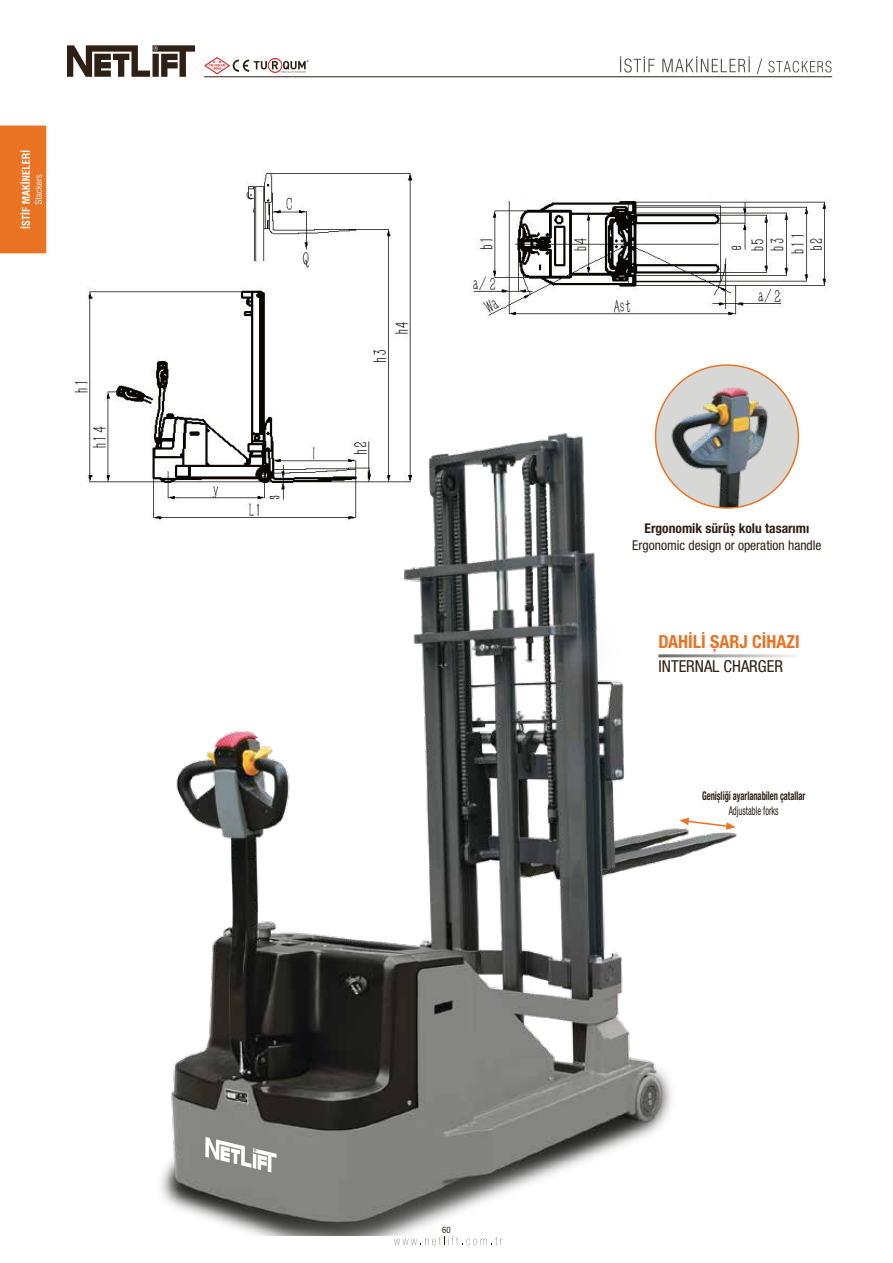
<style>
.page{position:relative;width:893px;height:1263px;background:#fff}
.page>*{position:absolute;margin:0;border:0;box-sizing:border-box;transform-origin:0 0}
.t1{font:700 condensed 18px "Helvetica Neue LT Pro";color:#ea7224}
.t2{font:condensed 16.5px "Helvetica Neue LT Pro";color:#2e2014}
.t3{font:condensed 13.5px "Helvetica Neue LT Pro";color:#2e2014}
.t4{font:700 condensed 13.5px "Helvetica Neue LT Pro";color:#2e2014}
.t5{font:700 condensed 12px "Helvetica Neue LT Pro";color:#2e2014;scale:.7 1}
.t6{font:condensed 12px "Helvetica Neue LT Pro";color:#2e2014;scale:.7 1}
.t7{font:condensed 8.85px "Helvetica Neue LT Pro";color:#2e2014}
</style>
<div class="page">
<img style="left:74px;top:171px;width:341px;height:312px">
<img style="left:470px;top:198px;width:359px;height:120px">
<img style="left:140px;top:428px;width:605px;height:808px">
<svg style="left:205px;top:1137px;width:72px;height:35px"></svg>
<div style="left:655px;top:365px;width:143px;height:143px;background:#d7d7d6;border-radius:50%"></div>
<img style="left:667px;top:372px;width:111px;height:136px">
<svg style="left:679px;top:818px;width:57px;height:12px"></svg>
<hr style="left:658px;top:654px;width:145px;height:3px;background:#fff">
<svg style="left:394px;top:1236px;width:108px;height:9px"></svg>
<hr style="left:204px;top:77px;width:628px;height:1px;background:#2e2014">
<svg style="left:67px;top:45px;width:128px;height:32px"></svg>
<svg style="left:620px;top:56px;width:35px;height:17px"></svg>
<svg style="left:662px;top:56px;width:88px;height:16px"></svg>
<svg style="left:757px;top:59px;width:5px;height:15px"></svg>
<svg style="left:768px;top:61px;width:64px;height:12px"></svg>
<svg style="left:204px;top:57px;width:105px;height:18px"></svg>
<svg style="left:0;top:126px;width:46px;height:127px"></svg>
<p class="t7" style="left:442px;top:1224px;width:10px">60</p>
<p class="t4" style="left:645px;top:520px;width:166px">Ergonomik sürüș kolu tasarımı</p>
<p class="t3" style="left:632px;top:537px;width:191px">Ergonomic design or operation handle</p>
<h1 class="t1" style="left:658px;top:630px;width:143px">DAHİLİ ȘARJ CİHAZI</h1>
<p class="t2" style="left:658px;top:657px;width:126px">INTERNAL CHARGER</p>
<p class="t5" style="left:702px;top:789px;width:149px">Genișliği ayarlanabilen çatallar</p>
<p class="t6" style="left:729px;top:804px;width:73px">Adjustable forks</p>
</div>
